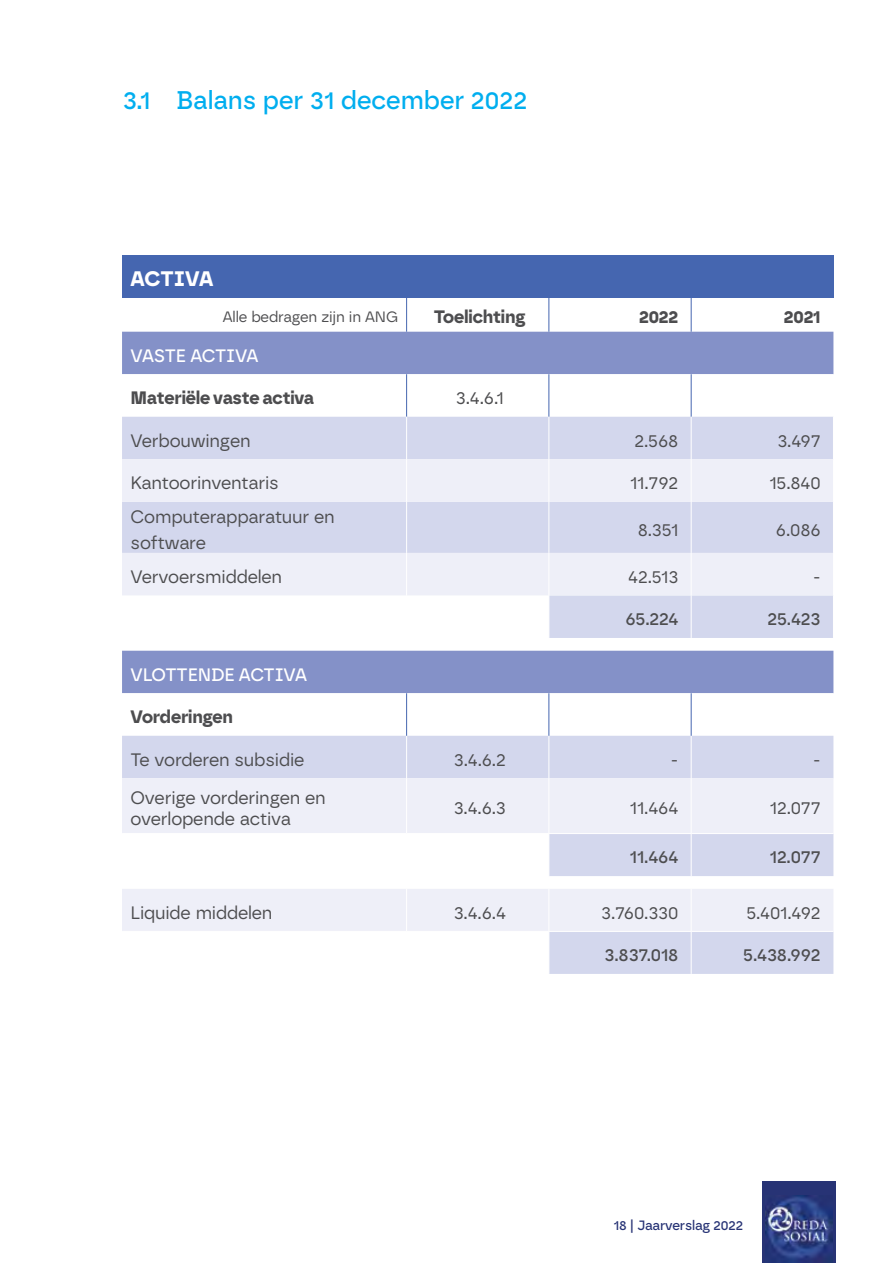
<style>
.page{position:relative;width:893px;height:1263px;background:#fff}
.page>*{position:absolute;margin:0;border:0;box-sizing:border-box;transform-origin:0 0}
.t1{font:500 25.5px "Borna";color:#00aeef}
.t2{font:700 21px "Borna";letter-spacing:-.015em;color:#fff}
.t3{font:18px/25.5px "Borna";letter-spacing:-.01em;color:#4d4d4f}
.t4{font:700 18px "Borna";letter-spacing:-.01em;color:#4d4d4f}
.t5{font:500 18px "Borna";letter-spacing:-.01em;color:#4d4d4f}
.t6{font:500 18px "Borna";letter-spacing:-.015em;color:#fff}
.t7{font:15px "Borna";letter-spacing:-.01em;color:#4d4d4f}
.t8{font:500 13.5px "Borna";letter-spacing:-.01em;color:#273375}
</style>
<div class="page">
<div style="left:762px;top:1182px;width:73px;height:81px;background:#273375"></div>
<img style="left:765px;top:1195px;width:67px;height:67px">
<div style="left:122px;top:255px;width:711px;height:43px;background:#4566b0"></div>
<div style="left:122px;top:332px;width:711px;height:42px;background:#8491c8"></div>
<svg style="left:122px;top:417px;width:711px;height:557px;fill:#d3d7ed"></svg>
<svg style="left:122px;top:459px;width:711px;height:472px"></svg>
<hr style="left:406px;top:595px;width:1px;height:43px;background:#fff">
<hr style="left:548px;top:595px;width:1px;height:43px;background:#fff">
<hr style="left:691px;top:595px;width:1px;height:43px;background:#fff">
<hr style="left:406px;top:834px;width:1px;height:42px;background:#fff">
<hr style="left:548px;top:834px;width:1px;height:42px;background:#fff">
<hr style="left:406px;top:932px;width:1px;height:42px;background:#fff">
<hr style="left:548px;top:932px;width:1px;height:42px;background:#fff">
<hr style="left:406px;top:298px;width:1px;height:34px;background:#4566b0">
<hr style="left:549px;top:298px;width:1px;height:34px;background:#4566b0">
<hr style="left:691px;top:298px;width:1px;height:34px;background:#4566b0">
<hr style="left:406px;top:374px;width:1px;height:43px;background:#4566b0">
<hr style="left:549px;top:374px;width:1px;height:43px;background:#4566b0">
<hr style="left:691px;top:374px;width:1px;height:43px;background:#4566b0">
<hr style="left:406px;top:736px;width:1px;height:42px;background:#fff">
<hr style="left:549px;top:736px;width:1px;height:42px;background:#fff">
<hr style="left:691px;top:736px;width:1px;height:42px;background:#fff">
<hr style="left:406px;top:778px;width:1px;height:55px;background:#fff">
<hr style="left:549px;top:778px;width:1px;height:55px;background:#fff">
<hr style="left:691px;top:778px;width:1px;height:55px;background:#fff">
<hr style="left:406px;top:417px;width:1px;height:42px;background:#fff">
<hr style="left:549px;top:417px;width:1px;height:42px;background:#fff">
<hr style="left:691px;top:417px;width:1px;height:42px;background:#fff">
<hr style="left:406px;top:459px;width:1px;height:43px;background:#fff">
<hr style="left:549px;top:459px;width:1px;height:43px;background:#fff">
<hr style="left:691px;top:459px;width:1px;height:43px;background:#fff">
<hr style="left:406px;top:502px;width:1px;height:51px;background:#fff">
<hr style="left:549px;top:502px;width:1px;height:51px;background:#fff">
<hr style="left:691px;top:502px;width:1px;height:51px;background:#fff">
<hr style="left:406px;top:553px;width:1px;height:42px;background:#fff">
<hr style="left:549px;top:553px;width:1px;height:42px;background:#fff">
<hr style="left:691px;top:553px;width:1px;height:42px;background:#fff">
<hr style="left:406px;top:693px;width:1px;height:43px;background:#4566b0">
<hr style="left:549px;top:693px;width:1px;height:43px;background:#4566b0">
<hr style="left:691px;top:693px;width:1px;height:43px;background:#4566b0">
<hr style="left:406px;top:889px;width:1px;height:42px;background:#fff">
<hr style="left:549px;top:889px;width:1px;height:42px;background:#fff">
<hr style="left:691px;top:889px;width:1px;height:42px;background:#fff">
<hr style="left:691px;top:932px;width:1px;height:42px;background:#fff">
<hr style="left:691px;top:834px;width:1px;height:42px;background:#fff">
<hr style="left:549px;top:833px;width:142px;height:1px;background:#fff">
<hr style="left:691px;top:833px;width:142px;height:1px;background:#fff">
<hr style="left:122px;top:833px;width:285px;height:1px;background:#fff">
<hr style="left:407px;top:833px;width:142px;height:1px;background:#fff">
<hr style="left:122px;top:931px;width:285px;height:1px;background:#fff">
<hr style="left:407px;top:931px;width:142px;height:1px;background:#fff">
<hr style="left:549px;top:931px;width:142px;height:1px;background:#fff">
<hr style="left:691px;top:931px;width:142px;height:1px;background:#fff">
<h1 class="t1" style="left:122px;top:85px;width:407px">3.1 Balans per 31 december 2022</h1>
<p class="t2" style="left:131px;top:266px;width:84px">ACTIVA</p>
<p class="t7" style="left:223px;top:307px;width:177px">Alle bedragen zijn in ANG</p>
<p class="t4" style="left:434px;top:306px;width:93px">Toelichting</p>
<p class="t4" style="left:639px;top:306px;width:41px">2022</p>
<p class="t4" style="left:784px;top:306px;width:38px">2021</p>
<p class="t6" style="left:131px;top:344px;width:130px">VASTE ACTIVA</p>
<p class="t4" style="left:131px;top:387px;width:185px">Materiële vaste activa</p>
<p class="t3" style="left:456px;top:385px;width:50px">3.4.6.1</p>
<p class="t3" style="left:131px;top:427px;width:122px">Verbouwingen</p>
<p class="t3" style="left:634px;top:427px;width:45px">2.568</p>
<p class="t3" style="left:777px;top:427px;width:45px">3.497</p>
<p class="t3" style="left:131px;top:470px;width:150px">Kantoorinventaris</p>
<p class="t3" style="left:630px;top:470px;width:50px">11.792</p>
<p class="t3" style="left:769px;top:470px;width:53px">15.840</p>
<p class="t3" style="left:131px;top:504px;width:206px">Computerapparatuur en software</p>
<p class="t3" style="left:638px;top:517px;width:42px">8.351</p>
<p class="t3" style="left:776px;top:517px;width:46px">6.086</p>
<p class="t3" style="left:131px;top:563px;width:153px">Vervoersmiddelen</p>
<p class="t3" style="left:628px;top:563px;width:52px">42.513</p>
<p class="t3" style="left:813px;top:563px;width:9px">-</p>
<p class="t5" style="left:625px;top:608px;width:55px">65.224</p>
<p class="t5" style="left:767px;top:608px;width:55px">25.423</p>
<p class="t6" style="left:131px;top:663px;width:178px">VLOTTENDE ACTIVA</p>
<p class="t4" style="left:131px;top:706px;width:104px">Vorderingen</p>
<p class="t3" style="left:131px;top:746px;width:175px">Te vorderen subsidie</p>
<p class="t3" style="left:454px;top:746px;width:54px">3.4.6.2</p>
<p class="t3" style="left:671px;top:746px;width:9px">-</p>
<p class="t3" style="left:813px;top:746px;width:9px">-</p>
<p class="t3" style="left:131px;top:786px;width:197px;line-height:21.6px">Overige vorderingen en overlopende activa</p>
<p class="t3" style="left:454px;top:795px;width:54px">3.4.6.3</p>
<p class="t3" style="left:630px;top:795px;width:50px">11.464</p>
<p class="t3" style="left:770px;top:795px;width:52px">12.077</p>
<p class="t5" style="left:630px;top:846px;width:50px">11.464</p>
<p class="t5" style="left:770px;top:846px;width:52px">12.077</p>
<p class="t3" style="left:131px;top:899px;width:144px">Liquide middelen</p>
<p class="t3" style="left:454px;top:899px;width:54px">3.4.6.4</p>
<p class="t3" style="left:601px;top:899px;width:79px">3.760.330</p>
<p class="t3" style="left:746px;top:899px;width:76px">5.401.492</p>
<p class="t5" style="left:605px;top:944px;width:75px">3.837.018</p>
<p class="t5" style="left:743px;top:944px;width:79px">5.438.992</p>
<p class="t8" style="left:614px;top:1217px;width:131px">18 | Jaarverslag 2022</p>
</div>
